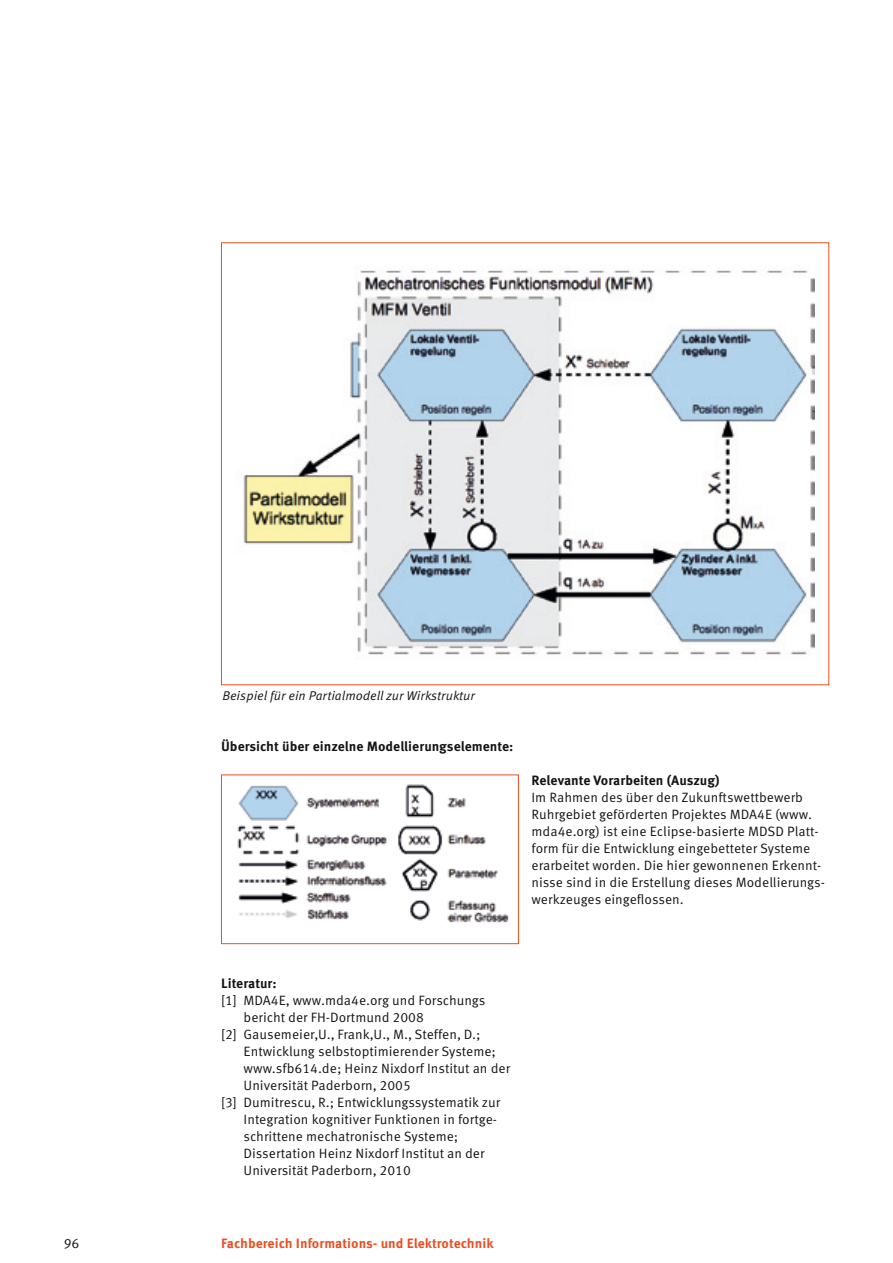
<style>
.page{position:relative;width:893px;height:1263px;background:#fff}
.page>*{position:absolute;margin:0;border:0;box-sizing:border-box;transform-origin:0 0}
.t1{font:13.5px/17px "Meta Corr";color:#141314}
.t2{font:700 13.5px "Meta Corr";color:#141314}
.t3{font:700 13.5px "Meta Corr";color:#ec4d21}
.t4{font:italic 12.75px "Meta Corr";color:#141314}
</style>
<div class="page">
<img style="left:243px;top:270px;width:572px;height:385px">
<img style="left:237px;top:784px;width:272px;height:139px">
<div style="left:221px;top:774px;width:298px;height:170px;border:1px solid #ec4d21"></div>
<p class="t4" style="left:222px;top:688px;width:254px">Beispiel für ein Partialmodell zur Wirkstruktur</p>
<p class="t2" style="left:221px;top:738px;width:294px">Übersicht über einzelne Modellierungselemente:</p>
<p class="t2" style="left:531px;top:772px;width:190px">Relevante Vorarbeiten (Auszug)</p>
<p class="t1" style="left:531px;top:789px;width:295px">Im Rahmen des über den Zukunftswettbewerb Ruhrgebiet geförderten Projektes MDA4E (www. mda4e.org) ist eine Eclipse-basierte MDSD Platt&shy;form für die Entwicklung eingebetteter Systeme erarbeitet worden. Die hier gewonnenen Erkennt&shy;nisse sind in die Erstellung dieses Modellierungs&shy;werkzeuges eingeflossen.</p>
<p class="t2" style="left:221px;top:975px;width:57px">Literatur:</p>
<p class="t1" style="left:221px;top:992px;width:266px">[1] MDA4E, www.mda4e.org und Forschungs</p>
<p class="t1" style="left:244px;top:1009px;width:182px">bericht der FH-Dortmund 2008</p>
<p class="t1" style="left:221px;top:1026px;width:261px">[2] Gausemeier,U., Frank,U., M., Steffen, D.;</p>
<p class="t1" style="left:244px;top:1043px;width:254px">Entwicklung selbstoptimierender Systeme;</p>
<p class="t1" style="left:244px;top:1060px;width:268px">www.sfb614.de; Heinz Nixdorf Institut an der</p>
<p class="t1" style="left:244px;top:1077px;width:169px">Universität Paderborn, 2005</p>
<p class="t1" style="left:221px;top:1094px;width:281px">[3] Dumitrescu, R.; Entwicklungssystematik zur</p>
<p class="t1" style="left:244px;top:1111px;width:255px">Integration kognitiver Funktionen in fortge-</p>
<p class="t1" style="left:244px;top:1128px;width:216px">schrittene mechatronische Systeme;</p>
<p class="t1" style="left:244px;top:1145px;width:242px">Dissertation Heinz Nixdorf Institut an der</p>
<p class="t1" style="left:244px;top:1162px;width:169px">Universität Paderborn, 2010</p>
<p class="t1" style="left:64px;top:1235px;width:17px">96</p>
<p class="t3" style="left:221px;top:1235px;width:274px">Fachbereich Informations- und Elektrotechnik</p>
</div>
